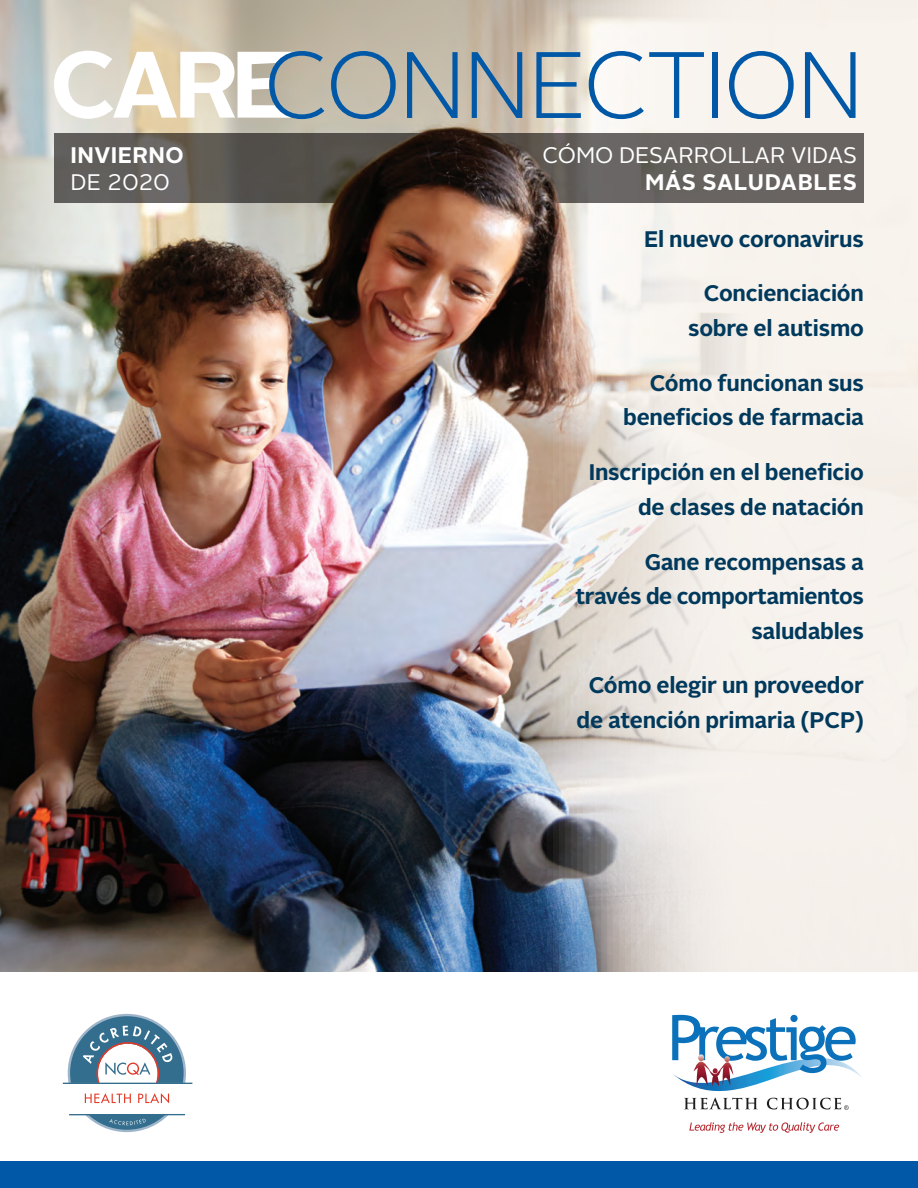
<style>
.page{position:relative;width:918px;height:1188px;background:#fff}
.page>*{position:absolute;margin:0;border:0;box-sizing:border-box;transform-origin:0 0}
.t1{font:300 94.05px "Alright Sans";letter-spacing:-.03em;color:#0158a6}
.t2{font:700 22.5px/34.5px "Alright Sans";letter-spacing:-.01em;color:#00395c;text-align:right}
.t3{font:22.5px/27px "Alright Sans";color:#fff;text-align:right}
.t4{font:700 22.5px/27px "Alright Sans";letter-spacing:.02em;color:#fff}
.s1{font-family:"Minion Pro";font-weight:400;font-size:72px;color:#fff}
.s2{font-weight:400}
.s3{font-weight:700}
</style>
<div class="page">
<div style="left:0;top:1162px;width:918px;height:26px;background:#0158a6"></div>
<img style="left:0;top:0;width:918px;height:972px">
<svg style="left:54px;top:51px;width:241px;height:68px"></svg>
<svg style="left:54px;top:133px;width:810px;height:70px;background:#625e5b"></svg>
<svg style="left:689px;top:1122px;width:150px;height:11px"></svg>
<svg style="left:672px;top:1015px;width:189px;height:95px"></svg>
<svg style="left:85px;top:1093px;width:46px;height:10px"></svg>
<svg style="left:138px;top:1093px;width:31px;height:10px"></svg>
<hr style="left:69px;top:1114px;width:116px;height:1px;background:#346e8e">
<hr style="left:63px;top:1083px;width:129px;height:1px;background:#346e8e">
<svg style="left:68px;top:1014px;width:118px;height:69px"></svg>
<svg style="left:85px;top:1115px;width:84px;height:17px"></svg>
<img style="left:315px;top:123px;width:281px;height:151px">
<h1 class="t1" style="left:83px;top:22px;width:783px"><span class="s1">CARE</span> CONNECTION</h1>
<p class="t4" style="left:70px;top:142px;width:115px">INVIERNO<br><span class="s2">DE 2020</span></p>
<p class="t3" style="left:542px;top:142px;width:316px">CÓMO DESARROLLAR VIDAS<br><span class="s3">MÁS SALUDABLES</span></p>
<p class="t2" style="left:644px;top:222px;width:221px">El nuevo coronavirus</p>
<p class="t2" style="left:688px;top:276px;width:177px">Concienciación sobre el autismo</p>
<p class="t2" style="left:623px;top:366px;width:242px">Cómo funcionan sus beneficios de farmacia</p>
<p class="t2" style="left:589px;top:455px;width:277px">Inscripción en el beneficio de clases de natación</p>
<p class="t2" style="left:576px;top:545px;width:290px">Gane recompensas a través de comportamientos saludables</p>
<p class="t2" style="left:577px;top:668px;width:289px;text-align:center">Cómo elegir un proveedor de atención primaria (PCP)</p>
</div>
